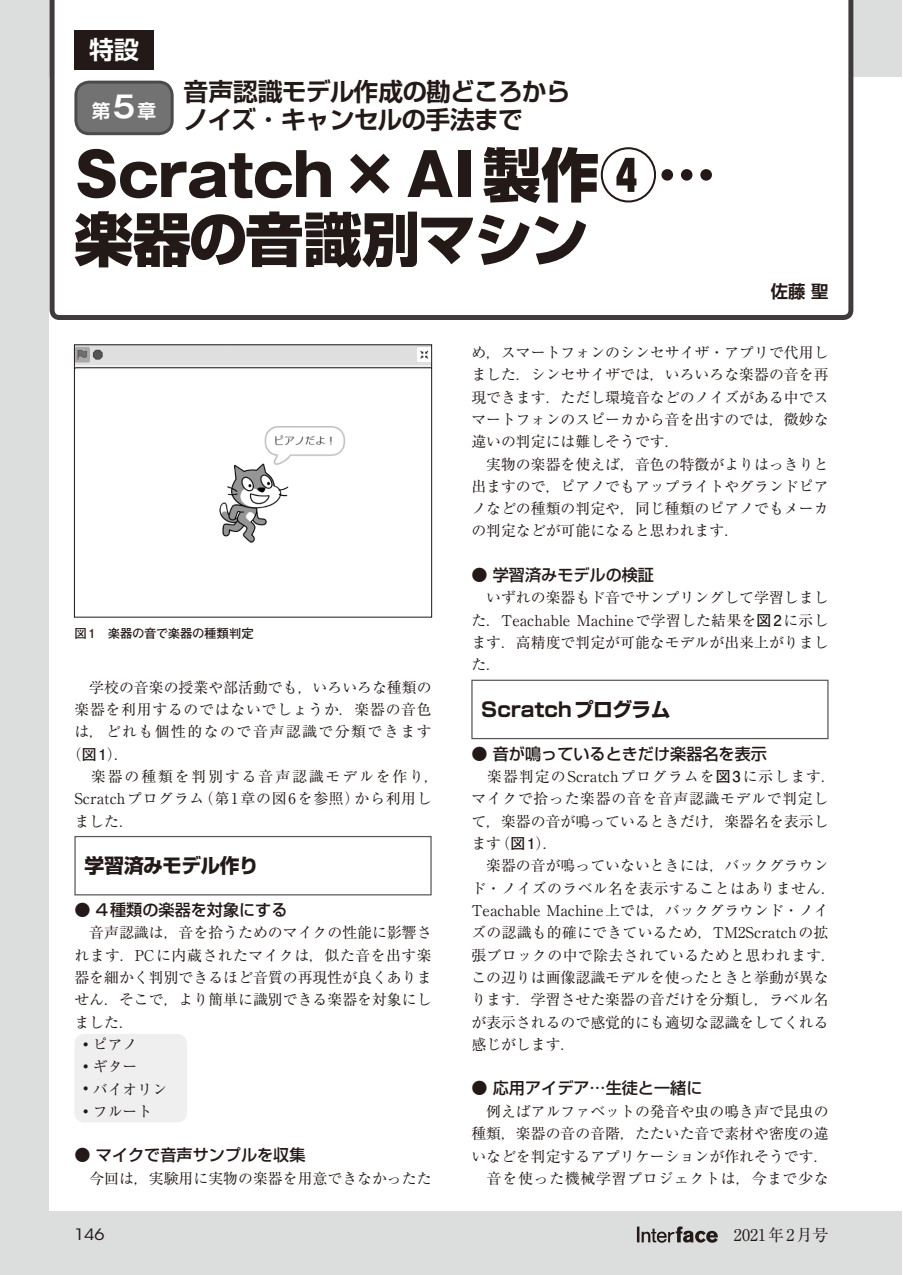
<style>
.page{position:relative;width:903px;height:1275px;background:#fff}
.page>*{position:absolute;margin:0;border:0;box-sizing:border-box;transform-origin:0 0}
.t1{font:800 58.27px "Gothic MB101 Pro";color:#231916}
.t2{font:800 58.27px "Shin Go Pro";letter-spacing:-.035em;color:#231916}
.t3{font:700 24.85px/28.5px "Shin Go Pro De";letter-spacing:-.035em;color:#231916}
.t4{font:700 24.85px "Shin Go Pro De";color:#fff}
.t5{font:700 19.78px "Shin Go Pro";color:#231916}
.t6{font:700 19.78px "Shin Go Pro";letter-spacing:-.035em;color:#231916}
.t7{font:700 18.55px "Shin Go Pro De";color:#fff}
.t8{font:700 17.32px "Shin Go Pro De";color:#231916}
.t9{font:500 16.1px "Shin Go Pro";color:#231916}
.t10{font:16.1px "Ryumin Pro";color:#231916}
.t11{font:15.58px "ITC Avant Garde Std";color:#231916;scale:1.11 1}
.t12{font:14.88px/22.4px "Ryumin Pro";color:#231916}
.t13{font:14.88px "Ryumin Pro";letter-spacing:.045em;color:#231916}
.t14{font:14.88px "Ryumin Pro";letter-spacing:.05em;color:#231916}
.t15{font:14.88px "Ryumin Pro";letter-spacing:.1em;color:#231916}
.t16{font:14.88px "Ryumin Pro";letter-spacing:.125em;color:#231916}
.t17{font:700 12.42px "Futo Go B101 Pro";letter-spacing:-.035em;color:#231916}
.s1{font-family:"Gothic MB101 Pro De";font-size:29.75px}
.s2{font-family:"Gothic MB101 Pro De"}
.s3{font-family:"Shin Go Pro"}
.s4{font-family:"Futo Go B101 Pro";font-weight:700}
.s5{font-size:25.38px}
</style>
<div class="page">
<div style="left:0;top:0;width:902px;height:1275px;background:#dcdddd"></div>
<svg style="left:637px;top:1226px;width:81px;height:17px"></svg>
<div style="left:50px;top:77px;width:852px;height:1133px;background:#fff"></div>
<div style="left:74px;top:836px;width:358px;height:59px;border:1px solid #595857"></div>
<div style="left:74px;top:1034px;width:113px;height:88px;background:#efeff0;border-radius:10px"></div>
<svg style="left:49px;top:0;width:805px;height:322px"></svg>
<div style="left:471px;top:680px;width:357px;height:59px;border:1px solid #595857"></div>
<img style="left:76px;top:347px;width:354px;height:196px">
<div style="left:74px;top:345px;width:358px;height:272px;border:1px solid #231916"></div>
<div style="left:76px;top:82px;width:96px;height:52px;background:#727272;border-radius:13px"></div>
<div style="left:74px;top:81px;width:100px;height:54px;border:3px solid #4d4a4a;border-radius:13px"></div>
<div style="left:74px;top:30px;width:80px;height:39px;background:#231916"></div>
<h2 class="t4" style="left:89px;top:29px;width:51px">特設</h2>
<p class="t7" style="left:92px;top:95px;width:66px">第<span class="s1">5</span>章</p>
<h2 class="t3" style="left:184px;top:74px;width:389px">音声認識モデル作成の勘どころからノイズ<span class="s2">・</span>キャンセルの手法まで</h2>
<h1 class="t1" style="left:74px;top:126px;width:643px">Scratch×AI<span class="s3">製作④</span>…</h1>
<h1 class="t2" style="left:74px;top:193px;width:516px">楽器の音識別マシン</h1>
<p class="t8" style="left:771px;top:277px;width:59px">佐藤 聖</p>
<p class="t17" style="left:74px;top:624px;width:181px">図 1　楽器の音で楽器の種類判定</p>
<p class="t12" style="left:74px;top:675px;width:359px">　学校の音楽の授業や部活動でも，いろいろな種類の</p>
<p class="t14" style="left:74px;top:698px;width:359px">楽器を利用するのではないでしょうか．楽器の音色</p>
<p class="t15" style="left:74px;top:720px;width:359px">は，どれも個性的なので音声認識で分類できます</p>
<p class="t12" style="left:67px;top:742px;width:64px">（<span class="s4">図1</span>）．</p>
<p class="t16" style="left:74px;top:765px;width:366px">　楽器の種類を判別する音声認識モデルを作り，</p>
<p class="t13" style="left:74px;top:787px;width:359px">Scratchプログラム（第1章の図6を参照）から利用し</p>
<p class="t12" style="left:74px;top:809px;width:61px">ました．</p>
<h3 class="t6" style="left:84px;top:850px;width:176px">学習済みモデル作り</h3>
<p class="t9" style="left:74px;top:896px;width:215px">● 4種類の楽器を対象にする</p>
<p class="t12" style="left:73px;top:920px;width:360px;text-indent:16px">音声認識は，音を拾うためのマイクの性能に影響されます．PCに内蔵されたマイクは，似た音を出す楽器を細かく判別できるほど音質の再現性が良くありません．そこで，より簡単に識別できる楽器を対象にしました．<br><span class="s5">・</span>ピアノ<br><span class="s5">・</span>ギター<br><span class="s5">・</span>バイオリン<br><span class="s5">・</span>フルート</p>
<p class="t9" style="left:74px;top:1142px;width:233px">● マイクで音声サンプルを収集</p>
<p class="t12" style="left:89px;top:1166px;width:344px">今回は，実験用に実物の楽器を用意できなかったた</p>
<p class="t12" style="left:471px;top:340px;width:359px">め，スマートフォンのシンセサイザ・アプリで代用しました．シンセサイザでは，いろいろな楽器の音を再現できます．ただし環境音などのノイズがある中でスマートフォンのスピーカから音を出すのでは，微妙な違いの判定には難しそうです．<br>　実物の楽器を使えば，音色の特徴がよりはっきりと出ますので，ピアノでもアップライトやグランドピアノなどの種類の判定や，同じ種類のピアノでもメーカの判定などが可能になると思われます．</p>
<p class="t9" style="left:471px;top:562px;width:184px">● 学習済みモデルの検証</p>
<p class="t12" style="left:471px;top:586px;width:359px;text-align:justify;text-indent:15px">いずれの楽器もド音でサンプリングして学習しました．Teachable Machineで学習した結果を<span class="s4">図2</span>に示します．高精度で判定が可能なモデルが出来上がりました．</p>
<h3 class="t5" style="left:481px;top:694px;width:191px">Scratchプログラム</h3>
<p class="t9" style="left:471px;top:740px;width:297px">● 音が鳴っているときだけ楽器名を表示</p>
<p class="t12" style="left:471px;top:764px;width:366px;text-indent:16px">楽器判定のScratchプログラムを<span class="s4">図3</span>に示します．マイクで拾った楽器の音を音声認識モデルで判定して，楽器の音が鳴っているときだけ，楽器名を表示します（<span class="s4">図1</span>）．<br>　楽器の音が鳴っていないときには，バックグラウンド・ノイズのラベル名を表示することはありません．<br>Teachable Machine上では，バックグラウンド・ノイズの認識も的確にできているため，TM2Scratchの拡張ブロックの中で除去されているためと思われます．この辺りは画像認識モデルを使ったときと挙動が異なります．学習させた楽器の音だけを分類し，ラベル名が表示されるので感覚的にも適切な認識をしてくれる感じがします．</p>
<p class="t9" style="left:471px;top:1075px;width:233px">● 応用アイデア…生徒と一緒に</p>
<p class="t12" style="left:471px;top:1099px;width:359px;text-align:justify;text-indent:15px">例えばアルファベットの発音や虫の鳴き声で昆虫の種類，楽器の音の音階，たたいた音で素材や密度の違いなどを判定するアプリケーションが作れそうです．　音を使った機械学習プロジェクトは，今まで少な</p>
<p class="t11" style="left:74px;top:1225px;width:29px">146</p>
<p class="t10" style="left:718px;top:1222px;width:112px">　2021年2月号</p>
</div>
